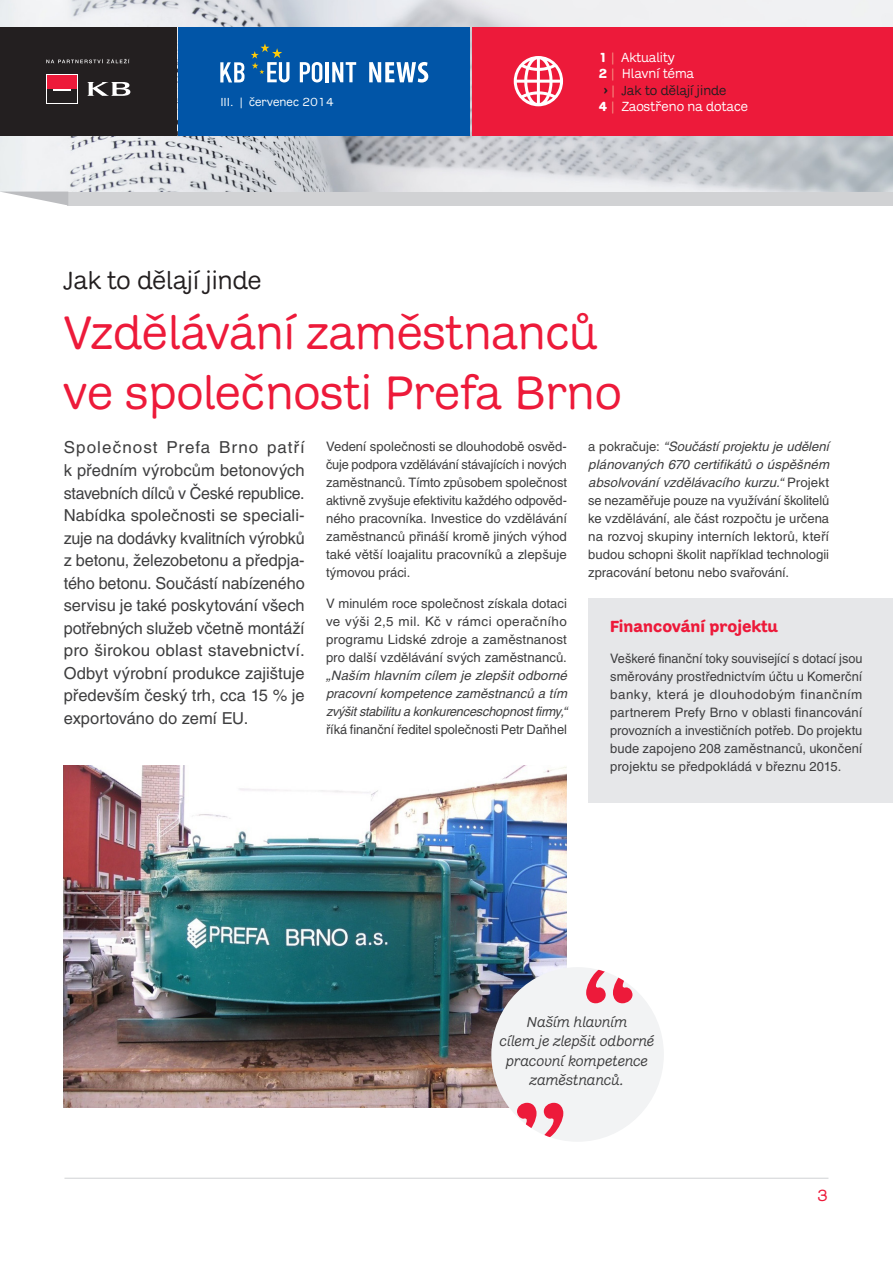
<style>
.page{position:relative;width:893px;height:1263px;background:#fff}
.page>*{position:absolute;margin:0;border:0;box-sizing:border-box;transform-origin:0 0}
.Nad1{font:48px/60px "Adesso CE";color:#ed1a3a}
.sekce{font:25.5px "Adesso CE";color:#231f20}
.perex{font:16.5px/22.5px "Helvetica CE";color:#3e3e3f;text-align:justify}
.Nad2{font:700 16.5px "Adesso CE";color:#ed1a3a}
.t1{font:16.5px "Adesso CE";color:#ed1a3a}
.Odstavec_1{font:italic 15px/19.5px "Adesso CE";color:#3e3e3f;text-align:center}
.Nad2-2{font:13.5px "Adesso CE";color:#fff}
.Nad2-3{font:13.5px "Adesso CE";color:#231f20}
.Odstavec_1-2{font:13.05px/18px "Helvetica CE";color:#3e3e3f;text-align:justify}
.Odstavec_2{font:13.05px/18px "Helvetica CE";letter-spacing:.01em;color:#3e3e3f;text-align:justify}
.Nad2-4{font:12px "Adesso CE";color:#fff}
.s1{font-weight:700}
.s2{color:#f59687}
.s3{font-style:italic}
</style>
<div class="page">
<hr style="left:64px;top:1178px;width:764px;height:1px;background:#d1d2d4">
<img style="left:0;top:0;width:893px;height:192px">
<div style="left:179px;top:27px;width:291px;height:109px;background:#0155a7"></div>
<div style="left:472px;top:27px;width:421px;height:109px;background:#ed1a3a"></div>
<svg style="left:369px;top:62px;width:59px;height:21px"></svg>
<svg style="left:300px;top:62px;width:22px;height:20px"></svg>
<hr style="left:326px;top:62px;width:3px;height:20px;background:#fff">
<svg style="left:332px;top:62px;width:24px;height:20px"></svg>
<svg style="left:251px;top:43px;width:38px;height:39px"></svg>
<svg style="left:220px;top:62px;width:25px;height:20px"></svg>
<div style="left:0;top:27px;width:176px;height:109px;background:#231f20"></div>
<div style="left:46px;top:74px;width:32px;height:29px;background:#fff"></div>
<div style="left:47px;top:75px;width:30px;height:14px;background:#ed1a3a"></div>
<div style="left:47px;top:89px;width:30px;height:14px;background:#231f20"></div>
<svg style="left:53px;top:89px;width:17px;height:1px"></svg>
<svg style="left:87px;top:82px;width:43px;height:14px"></svg>
<svg style="left:46px;top:59px;width:84px;height:4px"></svg>
<div style="left:68px;top:192px;width:825px;height:13px;background:#d1d2d4"></div>
<svg style="left:2px;top:192px;width:66px;height:13px"></svg>
<svg style="left:514px;top:56px;width:49px;height:50px"></svg>
<img style="left:64px;top:765px;width:503px;height:342px">
<div style="left:588px;top:598px;width:305px;height:204px;background:#e6e7e9"></div>
<div style="left:491px;top:967px;width:173px;height:175px;background:#f2f3f4;border-radius:50%"></div>
<svg style="left:515px;top:1103px;width:48px;height:34px"></svg>
<svg style="left:586px;top:969px;width:47px;height:34px"></svg>
<p class="Nad2-4" style="left:220px;top:94px;width:115px">III. | červenec 2014</p>
<p class="Nad2-2" style="left:599px;top:49px;width:77px"><span class="s1">1</span> <span class="s2">|</span> Aktuality</p>
<p class="Nad2-2" style="left:599px;top:66px;width:97px"><span class="s1">2</span> <span class="s2">|</span> Hlavní téma</p>
<p class="Nad2-3" style="left:603px;top:82px;width:125px"><span class="s1">›</span> <span class="s2">|</span> Jak to dělají jinde</p>
<p class="Nad2-2" style="left:599px;top:99px;width:151px"><span class="s1">4</span> <span class="s2">|</span> Zaostřeno na dotace</p>
<p class="sekce" style="left:64px;top:265px;width:199px">Jak to dělají jinde</p>
<p class="Nad1" style="left:64px;top:302px;width:559px">Vzdělávání zaměstnanců ve společnosti Prefa Brno</p>
<p class="perex" style="left:64px;top:436px;width:242px">Společnost Prefa Brno patří k předním výrobcům betonových stavebních dílců v České republice.<br>Nabídka společnosti se speciali&shy;zuje na dodávky kvalitních výrobků z betonu, železobetonu a předpja&shy;tého betonu. Součástí nabízeného servisu je také poskytování všech potřebných služeb včetně montáží pro širokou oblast stavebnictví.<br>Odbyt výrobní produkce zajištuje především český trh, cca 15 % je exportováno do zemí EU.</p>
<p class="Odstavec_1-2" style="left:326px;top:437px;width:242px">Vedení společnosti se dlouhodobě osvěd&shy;čuje podpora vzdělávání stávajících i nových zaměstnanců. Tímto způsobem společnost aktivně zvyšuje efektivitu každého odpověd&shy;ného pracovníka. Investice do vzdělávání zaměstnanců přináší kromě jiných výhod také větší loajalitu pracovníků a zlepšuje týmovou práci.</p>
<p class="Odstavec_1-2" style="left:588px;top:437px;width:242px">a pokračuje: <span class="s3">“Součástí projektu je udělení plánovaných 670 certifikátů o úspěšném absolvování vzdělávacího kurzu.“</span> Projekt se nezaměřuje pouze na využívání školitelů ke vzdělávání, ale část rozpočtu je určena na rozvoj skupiny interních lektorů, kteří budou schopni školit například technologii zpracování betonu nebo svařování.</p>
<p class="Nad2" style="left:610px;top:616px;width:169px">Financování projektu</p>
<p class="Odstavec_2" style="left:610px;top:649px;width:254px">Veškeré finanční toky související s dotací jsou směrovány prostřednictvím účtu u Komerční banky, která je dlouhodobým finančním partnerem Prefy Brno v oblasti financování provozních a investičních potřeb. Do projektu bude zapojeno 208 zaměstnanců, ukončení projektu se předpokládá v březnu 2015.</p>
<p class="Odstavec_1-2" style="left:326px;top:594px;width:242px">V minulém roce společnost získala dotaci ve výši 2,5 mil. Kč v rámci operačního programu Lidské zdroje a zaměstnanost pro další vzdělávání svých zaměstnanců. <span class="s3">„Naším hlavním cílem je zlepšit odborné pracovní kompetence zaměstnanců a tím zvýšit stabilitu a konkurenceschopnost firmy,“ </span>říká finanční ředitel společnosti Petr Daňhel</p>
<p class="Odstavec_1" style="left:500px;top:1012px;width:156px">Naším hlavním<br>cílem je zlepšit odborné pracovní kompetence zaměstnanců.</p>
<p class="t1" style="left:818px;top:1186px;width:12px">3</p>
</div>
